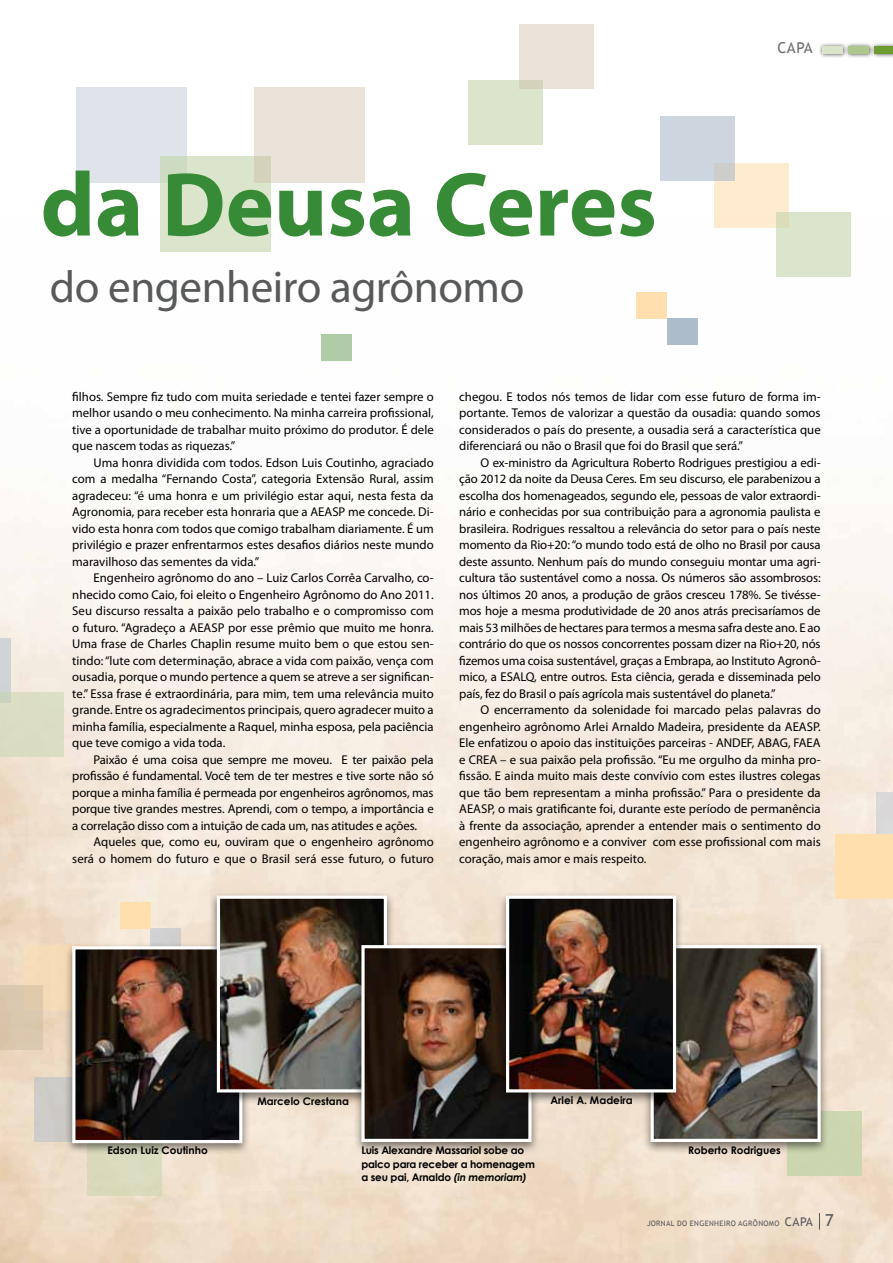
<style>
.page{position:relative;width:893px;height:1263px;background:#fff}
.page>*{position:absolute;margin:0;border:0;box-sizing:border-box;transform-origin:0 0}
.t1{font:700 91.5px "Myriad Pro";color:#378b36}
.t2{font:45px "Myriad Pro";letter-spacing:-.01em;color:#58595b}
.t3{font:16.5px "Trebuchet MS";color:#6d6e71}
.t4{font:15px "Trebuchet MS";color:#6d6e71}
.t5{font:12.75px/16.5px "Myriad Pro";color:#000;text-align:justify}
.t6{font:700 10.5px/13.5px "Century Gothic";letter-spacing:-.02em;color:#000}
.t7{font:700 10.5px "Century Gothic";color:#000}
.t8{font:7.5px "Trebuchet MS";letter-spacing:.04em;color:#58595b}
.s1{font-style:italic}
.s2{font-size:12px}
</style>
<div class="page">
<div style="left:24px;top:945px;width:75px;height:65px;background:#f5dbb7"></div>
<div style="left:0;top:985px;width:43px;height:65px;background:#dac7ad"></div>
<div style="left:34px;top:1077px;width:75px;height:65px;background:#cdccc7"></div>
<div style="left:0;top:638px;width:11px;height:65px;background:#d1d4d6"></div>
<div style="left:876px;top:792px;width:17px;height:65px;background:#d9d8d8"></div>
<div style="left:87px;top:1131px;width:75px;height:65px;background:#dadabc"></div>
<div style="left:0;top:692px;width:64px;height:65px;background:#dbdec1"></div>
<div style="left:787px;top:1111px;width:75px;height:65px;background:#cbd6b0"></div>
<div style="left:468px;top:80px;width:74px;height:65px;background:#dbe5cc"></div>
<div style="left:714px;top:163px;width:75px;height:64px;background:#ffebcd"></div>
<svg style="left:660px;top:116px;width:75px;height:65px;background:#cdd5dd"></svg>
<div style="left:776px;top:212px;width:74px;height:65px;background:#dae5cb"></div>
<div style="left:835px;top:834px;width:58px;height:65px;background:#ffdfad"></div>
<div style="left:76px;top:87px;width:110px;height:96px;background:#dee4ea"></div>
<div style="left:161px;top:156px;width:110px;height:96px;background:linear-gradient(to right,#d8e3ca,#dce6cc)"></div>
<div style="left:254px;top:87px;width:110px;height:96px;background:#eae3d9"></div>
<div style="left:519px;top:24px;width:75px;height:65px;background:#eae3d9"></div>
<svg style="left:819px;top:1213px;width:1px;height:16px"></svg>
<div style="left:667px;top:319px;width:30px;height:26px;background:#adbccb"></div>
<div style="left:151px;top:929px;width:30px;height:26px;background:#d0d1d0"></div>
<div style="left:637px;top:293px;width:30px;height:26px;background:#ffdfad"></div>
<div style="left:120px;top:902px;width:30px;height:26px;background:#ffdfad"></div>
<div style="left:321px;top:334px;width:30px;height:27px;background:#b0cca7"></div>
<div style="left:818px;top:42px;width:75px;height:17px;background:#000;opacity:.75"></div>
<div style="left:822px;top:46px;width:21px;height:8px;background:#d9e4ca"></div>
<div style="left:874px;top:46px;width:19px;height:8px;background:#6d9d31"></div>
<div style="left:848px;top:46px;width:21px;height:8px;background:#aec78b"></div>
<div style="left:64px;top:942px;width:186px;height:213px;background:#000;opacity:.5"></div>
<img style="left:76px;top:950px;width:162px;height:189px">
<div style="left:72px;top:946px;width:170px;height:197px;border:3px solid #fff"></div>
<div style="left:209px;top:892px;width:186px;height:213px;background:#000;opacity:.5"></div>
<img style="left:221px;top:900px;width:162px;height:188px">
<div style="left:217px;top:896px;width:170px;height:196px;border:3px solid #fff"></div>
<div style="left:642px;top:941px;width:187px;height:213px;background:#000;opacity:.5"></div>
<img style="left:655px;top:949px;width:162px;height:189px">
<div style="left:651px;top:945px;width:170px;height:197px;border:3px solid #fff"></div>
<div style="left:353px;top:941px;width:186px;height:213px;background:#000;opacity:.5"></div>
<img style="left:365px;top:949px;width:162px;height:189px">
<div style="left:361px;top:945px;width:170px;height:197px;border:3px solid #fff"></div>
<div style="left:498px;top:892px;width:186px;height:213px;background:#000;opacity:.5"></div>
<img style="left:510px;top:900px;width:162px;height:188px">
<div style="left:506px;top:896px;width:170px;height:196px;border:3px solid #fff"></div>
<h1 class="t1" style="left:41px;top:145px;width:618px">da Deusa Ceres</h1>
<h2 class="t2" style="left:50px;top:259px;width:476px">do engenheiro agrônomo</h2>
<p class="t4" style="left:777px;top:39px;width:37px">CAPA</p>
<p class="t5" style="left:72px;top:388px;width:363px">filhos. Sempre fiz tudo com muita seriedade e tentei fazer sempre o melhor usando o meu conhecimento. Na minha carreira profissional, tive a oportunidade de trabalhar muito próximo do produtor. É dele que nascem todas as riquezas.”</p>
<p class="t5" style="left:72px;top:454px;width:363px;text-indent:21px">Uma honra dividida com todos. Edson Luis Coutinho, agraciado com a medalha “Fernando Costa”, categoria Extensão Rural, assim agradeceu: “é uma honra e um privilégio estar aqui, nesta festa da Agronomia, para receber esta honraria que a AEASP me concede. Di&shy;vido esta honra com todos que comigo trabalham diariamente. É um privilégio e prazer enfrentarmos estes desafios diários neste mundo maravilhoso das sementes da vida.”</p>
<p class="t5" style="left:72px;top:569px;width:363px;text-indent:21px">Engenheiro agrônomo do ano – Luiz Carlos Corrêa Carvalho, co&shy;nhecido como Caio, foi eleito o Engenheiro Agrônomo do Ano 2011.<br>Seu discurso ressalta a paixão pelo trabalho e o compromisso com o futuro. “Agradeço a AEASP por esse prêmio que muito me honra.<br>Uma frase de Charles Chaplin resume muito bem o que estou sen&shy;tindo: “lute com determinação, abrace a vida com paixão, vença com ousadia, porque o mundo pertence a quem se atreve a ser significan&shy;te.” Essa frase é extraordinária, para mim, tem uma relevância muito grande. Entre os agradecimentos principais, quero agradecer muito a minha família, especialmente a Raquel, minha esposa, pela paciência que teve comigo a vida toda.</p>
<p class="t5" style="left:72px;top:751px;width:363px;text-indent:21px">Paixão é uma coisa que sempre me moveu. E ter paixão pela profissão é fundamental. Você tem de ter mestres e tive sorte não só porque a minha família é permeada por engenheiros agrônomos, mas porque tive grandes mestres. Aprendi, com o tempo, a importância e a correlação disso com a intuição de cada um, nas atitudes e ações.</p>
<p class="t5" style="left:72px;top:833px;width:363px;text-align:right">Aqueles que, como eu, ouviram que o engenheiro agrônomo será o homem do futuro e que o Brasil será esse futuro, o futuro</p>
<p class="t5" style="left:459px;top:388px;width:363px">chegou. E todos nós temos de lidar com esse futuro de forma im&shy;portante. Temos de valorizar a questão da ousadia: quando somos considerados o país do presente, a ousadia será a característica que diferenciará ou não o Brasil que foi do Brasil que será.”</p>
<p class="t5" style="left:459px;top:454px;width:363px;text-indent:21px">O ex-ministro da Agricultura Roberto Rodrigues prestigiou a edi&shy;ção 2012 da noite da Deusa Ceres. Em seu discurso, ele parabenizou a escolha dos homenageados, segundo ele, pessoas de valor extraordi&shy;nário e conhecidas por sua contribuição para a agronomia paulista e brasileira. Rodrigues ressaltou a relevância do setor para o país neste momento da Rio+20: “o mundo todo está de olho no Brasil por causa deste assunto. Nenhum país do mundo conseguiu montar uma agri&shy;cultura tão sustentável como a nossa. Os números são assombrosos: nos últimos 20 anos, a produção de grãos cresceu 178%. Se tivésse&shy;mos hoje a mesma produtividade de 20 anos atrás precisaríamos de mais 53 milhões de hectares para termos a mesma safra deste ano. E ao contrário do que os nossos concorrentes possam dizer na Rio+20, nós fizemos uma coisa sustentável, graças a Embrapa, ao Instituto Agronô&shy;mico, a ESALQ, entre outros. Esta ciência, gerada e disseminada pelo país, fez do Brasil o país agrícola mais sustentável do planeta.”</p>
<p class="t5" style="left:459px;top:701px;width:363px;text-indent:21px">O encerramento da solenidade foi marcado pelas palavras do engenheiro agrônomo Arlei Arnaldo Madeira, presidente da AEASP.<br>Ele enfatizou o apoio das instituições parceiras - ANDEF, ABAG, FAEA e CREA – e sua paixão pela profissão. “Eu me orgulho da minha pro&shy;fissão. E ainda muito mais deste convívio com estes ilustres colegas que tão bem representam a minha profissão.” Para o presidente da AEASP, o mais gratificante foi, durante este período de permanência à frente da associação, aprender a entender mais o sentimento do engenheiro agrônomo e a conviver com esse profissional com mais coração, mais amor e mais respeito.</p>
<p class="t7" style="left:257px;top:1093px;width:93px">Marcelo Crestana</p>
<p class="t7" style="left:550px;top:1092px;width:84px">Arlei A. Madeira</p>
<p class="t7" style="left:107px;top:1142px;width:102px">Edson Luiz Coutinho</p>
<p class="t6" style="left:361px;top:1143px;width:175px">Luis Alexandre Massariol sobe ao palco para receber a homenagem a seu pai, Arnaldo <span class="s1">(in memoriam)</span></p>
<p class="t7" style="left:688px;top:1142px;width:94px">Roberto Rodrigues</p>
<p class="t8" style="left:647px;top:1218px;width:167px">JORNAL DO ENGENHEIRO AGRÔNOMO <span class="s2">CAPA</span></p>
<p class="t3" style="left:825px;top:1210px;width:10px">7</p>
</div>
